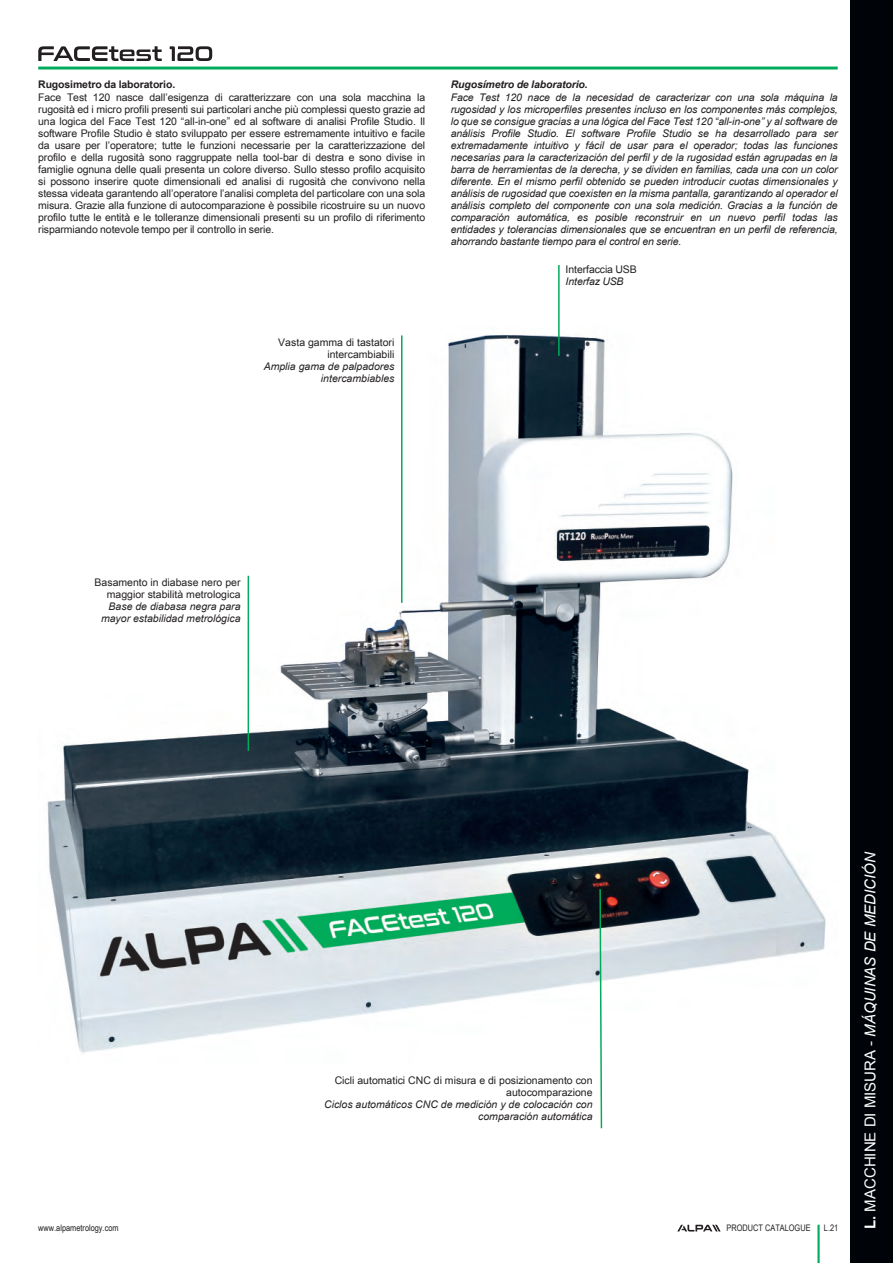
<style>
.page{position:relative;width:893px;height:1263px;background:#fff}
.page>*{position:absolute;margin:0;border:0;box-sizing:border-box;transform-origin:0 0}
.t1{font:italic 15px "Arial Link";color:#fff}
.t2{font:italic 10.5px/12.1px "Arial Link";color:#231f20;text-align:right}
.t3{font:10.5px/12px "Arial Link";color:#231f20;text-align:right}
.t4{font:italic 700 10.5px "Arial Link";letter-spacing:-.01em;color:#231f20}
.t5{font:700 10.5px "Arial Link";letter-spacing:-.01em;color:#231f20}
.t6{font:9px "Arial Link Narrow";color:#231f20}
.s1{font-weight:700;font-style:normal}
.s2{font-style:normal}
</style>
<div class="page">
<div style="left:850px;top:0;width:43px;height:1263px;background:#000408"></div>
<svg style="left:677px;top:1225px;width:43px;height:6px"></svg>
<hr style="left:817px;top:1225px;width:3px;height:38px;background:#00ab5b">
<hr style="left:38px;top:67px;width:800px;height:3px;background:#00ab5b">
<svg style="left:38px;top:46px;width:124px;height:15px"></svg>
<svg style="left:170px;top:46px;width:42px;height:15px"></svg>
<img style="left:47px;top:335px;width:779px;height:718px">
<hr style="left:558px;top:265px;width:2px;height:91px;background:#00ab5b">
<svg style="left:599px;top:888px;width:4px;height:241px"></svg>
<hr style="left:248px;top:576px;width:1px;height:175px;background:#00ab5b">
<hr style="left:401px;top:335px;width:1px;height:268px;background:#00ab5b">
<p class="t5" style="left:38px;top:79px;width:139px">Rugosimetro da laboratorio.</p>
<p class="t3" style="left:38px;top:91px;width:389px;text-align:justify">Face Test 120 nasce dall’esigenza di caratterizzare con una sola macchina la rugosità ed i micro profili presenti sui particolari anche più complessi questo grazie ad una logica del Face Test 120 “all-in-one” ed al software di analisi Profile Studio. Il software Profile Studio è stato sviluppato per essere estremamente intuitivo e facile da usare per l’operatore; tutte le funzioni necessarie per la caratterizzazione del profilo e della rugosità sono raggruppate nella tool-bar di destra e sono divise in famiglie ognuna delle quali presenta un colore diverso. Sullo stesso profilo acquisito si possono inserire quote dimensionali ed analisi di rugosità che convivono nella stessa videata garantendo all’operatore l’analisi completa del particolare con una sola misura. Grazie alla funzione di autocomparazione è possibile ricostruire su un nuovo profilo tutte le entità e le tolleranze dimensionali presenti su un profilo di riferimento risparmiando notevole tempo per il controllo in serie.</p>
<p class="t3" style="left:278px;top:336px;width:118px">Vasta gamma di tastatori intercambiabili</p>
<p class="t2" style="left:264px;top:361px;width:132px">Amplia gama de palpadores intercambiables</p>
<p class="t4" style="left:451px;top:79px;width:139px">Rugosímetro de laboratorio.</p>
<p class="t2" style="left:451px;top:91px;width:389px;text-align:justify">Face Test 120 nace de la necesidad de caracterizar con una sola máquina la rugosidad y los microperfiles presentes incluso en los componentes más complejos, lo que se consigue gracias a una lógica del Face Test 120 “all-in-one” y al software de análisis Profile Studio. El software Profile Studio se ha desarrollado para ser extremadamente intuitivo y fácil de usar para el operador; todas las funciones necesarias para la caracterización del perfil y de la rugosidad están agrupadas en la barra de herramientas de la derecha, y se dividen en familias, cada una con un color diferente. En el mismo perfil obtenido se pueden introducir cuotas dimensionales y análisis de rugosidad que coexisten en la misma pantalla, garantizando al operador el análisis completo del componente con una sola medición. Gracias a la función de comparación automática, es posible reconstruir en un nuevo perfil todas las entidades y tolerancias dimensionales que se encuentran en un perfil de referencia, ahorrando bastante tiempo para el control en serie.</p>
<p class="t3" style="left:566px;top:263px;width:73px">Interfaccia USB</p>
<p class="t2" style="left:566px;top:275px;width:60px">Interfaz USB</p>
<p class="t3" style="left:95px;top:576px;width:147px">Basamento in diabase nero per maggior stabilità metrologica</p>
<p class="t2" style="left:101px;top:600px;width:141px">Base de diabasa negra para mayor estabilidad metrológica</p>
<p class="t6" style="left:38px;top:1223px;width:82px">www.alpametrology.com</p>
<p class="t3" style="left:335px;top:1074px;width:259px">Cicli automatici CNC di misura e di posizionamento con autocomparazione</p>
<p class="t2" style="left:324px;top:1098px;width:270px">Ciclos automáticos CNC de medición y de colocación con comparación automática</p>
<p class="t6" style="left:726px;top:1223px;width:86px">PRODUCT CATALOGUE</p>
<p class="t6" style="left:824px;top:1223px;width:16px">L.21</p>
<h1 class="t1" style="left:862px;top:1229px;width:379px;rotate:-90deg"><span class="s1">L.</span> <span class="s2">MACCHINE DI MISURA -</span> MÁQUINAS DE MEDICIÓN</h1>
</div>
